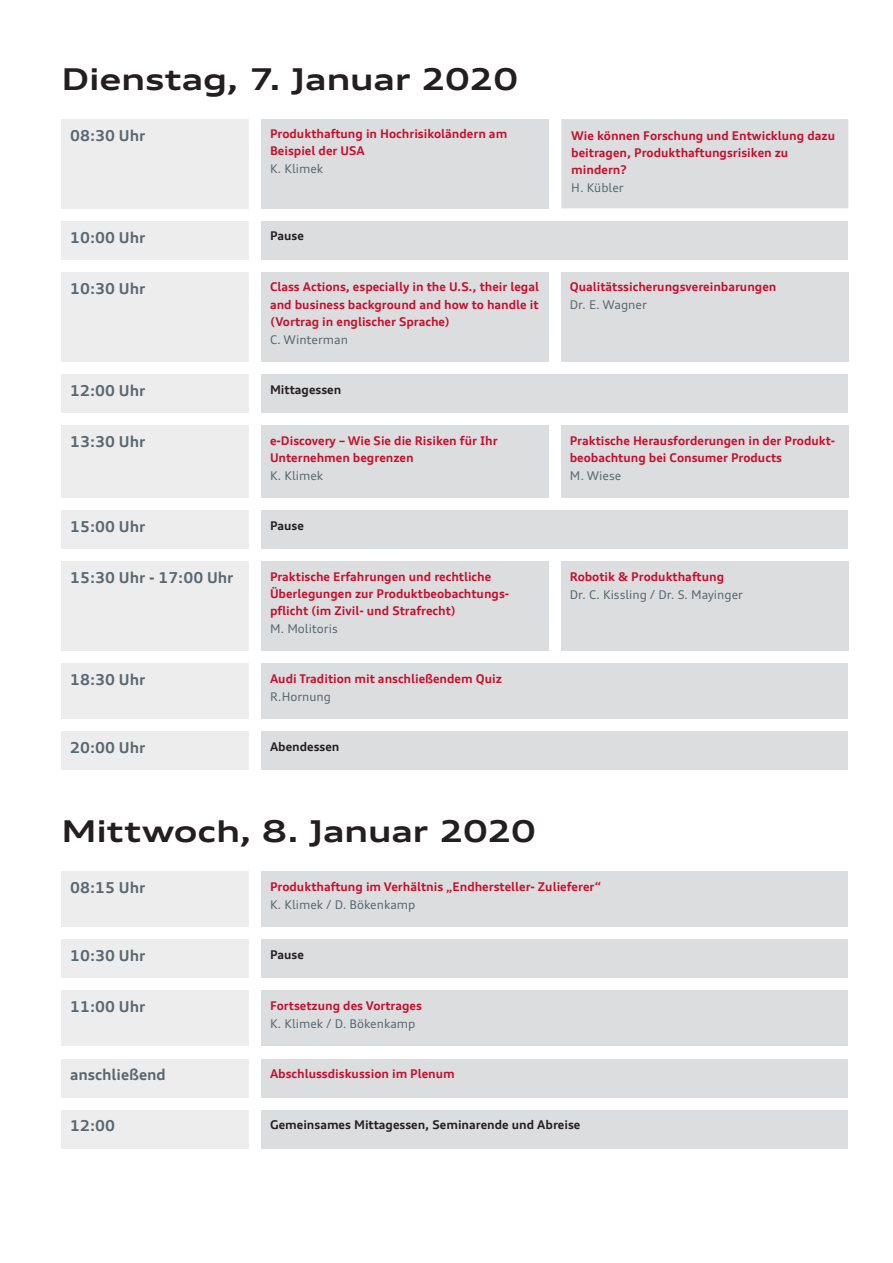
<style>
.page{position:relative;width:893px;height:1263px;background:#fff}
.page>*{position:absolute;margin:0;border:0;box-sizing:border-box;transform-origin:0 0}
._02_Subheadline_12_1{font:700 expanded 30px "Audi Type";letter-spacing:-.01em;color:#231f20}
.Zeit{font:700 15px "Audi Type";color:#5a676e}
.Programm{font:700 12px/17.1px "Audi Type";color:#c3102e}
.Programm-2{font:12px "Audi Type";color:#5a676e}
.Allgemeiner_Programm{font:700 12px "Audi Type";color:#231f20}
.Allgemeiner_Programm-2{font:700 12px "Audi Type";color:#c3102e}
</style>
<div class="page">
<div style="left:62px;top:119px;width:187px;height:89px;background:#ededee"></div>
<div style="left:261px;top:119px;width:288px;height:89px;background:#dcdddf"></div>
<div style="left:261px;top:272px;width:288px;height:89px;background:#dcdddf"></div>
<div style="left:261px;top:425px;width:288px;height:72px;background:#dcdddf"></div>
<div style="left:261px;top:561px;width:288px;height:90px;background:#dcdddf"></div>
<div style="left:562px;top:120px;width:286px;height:88px;background:#dcdddf"></div>
<div style="left:561px;top:119px;width:287px;height:89px;border:2px solid #dcdddf"></div>
<div style="left:561px;top:272px;width:287px;height:89px;background:#dcdddf"></div>
<div style="left:561px;top:425px;width:287px;height:72px;background:#dcdddf"></div>
<div style="left:561px;top:561px;width:287px;height:90px;background:#dcdddf"></div>
<div style="left:62px;top:221px;width:187px;height:38px;background:#ededee"></div>
<div style="left:261px;top:221px;width:587px;height:38px;background:#dcdddf"></div>
<div style="left:62px;top:272px;width:187px;height:89px;background:#ededee"></div>
<div style="left:62px;top:425px;width:187px;height:72px;background:#ededee"></div>
<div style="left:62px;top:561px;width:187px;height:90px;background:#ededee"></div>
<div style="left:261px;top:374px;width:587px;height:38px;background:#dcdddf"></div>
<div style="left:261px;top:510px;width:587px;height:39px;background:#dcdddf"></div>
<div style="left:261px;top:731px;width:587px;height:39px;background:#dcdddf"></div>
<div style="left:62px;top:374px;width:187px;height:38px;background:#ededee"></div>
<div style="left:62px;top:510px;width:187px;height:39px;background:#ededee"></div>
<div style="left:62px;top:731px;width:187px;height:39px;background:#ededee"></div>
<div style="left:62px;top:663px;width:187px;height:56px;background:#ededee"></div>
<div style="left:261px;top:663px;width:587px;height:56px;background:#dcdddf"></div>
<div style="left:62px;top:872px;width:187px;height:55px;background:#ededee"></div>
<div style="left:62px;top:991px;width:187px;height:55px;background:#ededee"></div>
<div style="left:261px;top:872px;width:587px;height:55px;background:#dcdddf"></div>
<div style="left:261px;top:991px;width:587px;height:55px;background:#dcdddf"></div>
<div style="left:62px;top:940px;width:187px;height:38px;background:#ededee"></div>
<div style="left:261px;top:940px;width:587px;height:38px;background:#dcdddf"></div>
<div style="left:62px;top:1059px;width:187px;height:38px;background:#ededee"></div>
<div style="left:62px;top:1110px;width:187px;height:38px;background:#ededee"></div>
<div style="left:261px;top:1059px;width:587px;height:38px;background:#dcdddf"></div>
<div style="left:261px;top:1110px;width:587px;height:38px;background:#dcdddf"></div>
<p class="_02_Subheadline_12_1" style="left:62px;top:60px;width:458px">Dienstag, 7. Januar 2020</p>
<p class="Zeit" style="left:70px;top:126px;width:77px">08:30 Uhr</p>
<p class="Programm" style="left:270px;top:125px;width:239px">Produkthaftung in Hochrisikoländern am<br>Beispiel der USA</p>
<p class="Programm-2" style="left:270px;top:162px;width:55px">K. Klimek</p>
<p class="Zeit" style="left:70px;top:228px;width:77px">10:00 Uhr</p>
<p class="Allgemeiner_Programm" style="left:270px;top:229px;width:35px">Pause</p>
<p class="Zeit" style="left:70px;top:279px;width:77px">10:30 Uhr</p>
<p class="Programm" style="left:270px;top:278px;width:271px;text-align:justify">Class Actions, especially in the U.S., their legal and business background and how to handle it (Vortrag in englischer Sprache)</p>
<p class="Programm-2" style="left:270px;top:332px;width:80px">C. Winterman</p>
<p class="Zeit" style="left:70px;top:381px;width:77px">12:00 Uhr</p>
<p class="Allgemeiner_Programm" style="left:270px;top:382px;width:73px">Mittagessen</p>
<p class="Zeit" style="left:70px;top:432px;width:77px">13:30 Uhr</p>
<p class="Programm" style="left:270px;top:432px;width:229px">e-Discovery – Wie Sie die Risiken für Ihr<br>Unternehmen begrenzen</p>
<p class="Programm-2" style="left:270px;top:468px;width:55px">K. Klimek</p>
<p class="Zeit" style="left:70px;top:517px;width:77px">15:00 Uhr</p>
<p class="Allgemeiner_Programm" style="left:270px;top:518px;width:35px">Pause</p>
<p class="Zeit" style="left:70px;top:568px;width:165px">15:30 Uhr - 17:00 Uhr</p>
<p class="Programm" style="left:270px;top:568px;width:241px">Praktische Erfahrungen und rechtliche<br>Überlegungen zur Produktbeobachtungs&shy;pflicht (im Zivil- und Strafrecht)</p>
<p class="Programm-2" style="left:270px;top:621px;width:69px">M. Molitoris</p>
<p class="Zeit" style="left:70px;top:670px;width:77px">18:30 Uhr</p>
<p class="Programm" style="left:270px;top:670px;width:234px">Audi Tradition mit anschließendem Quiz</p>
<p class="Programm-2" style="left:270px;top:689px;width:63px">R.Hornung</p>
<p class="Zeit" style="left:70px;top:738px;width:77px">20:00 Uhr</p>
<p class="Allgemeiner_Programm" style="left:270px;top:739px;width:71px">Abendessen</p>
<p class="_02_Subheadline_12_1" style="left:62px;top:813px;width:476px">Mittwoch, 8. Januar 2020</p>
<p class="Programm" style="left:571px;top:127px;width:265px">Wie können Forschung und Entwicklung dazu beitragen, Produkthaftungsrisiken zu mindern?</p>
<p class="Programm-2" style="left:571px;top:180px;width:54px">H. Kübler</p>
<p class="Programm" style="left:570px;top:278px;width:208px">Qualitätssicherungsvereinbarungen</p>
<p class="Programm-2" style="left:570px;top:298px;width:79px">Dr. E. Wagner</p>
<p class="Programm" style="left:570px;top:432px;width:267px">Praktische Herausforderungen in der Produkt&shy;beobachtung bei Consumer Products</p>
<p class="Programm-2" style="left:570px;top:468px;width:53px">M. Wiese</p>
<p class="Programm" style="left:570px;top:568px;width:156px">Robotik &amp; Produkthaftung</p>
<p class="Programm-2" style="left:570px;top:587px;width:175px">Dr. C. Kissling / Dr. S. Mayinger</p>
<p class="Zeit" style="left:70px;top:878px;width:77px">08:15 Uhr</p>
<p class="Programm" style="left:270px;top:878px;width:332px">Produkthaftung im Verhältnis „Endhersteller- Zulieferer“</p>
<p class="Programm-2" style="left:270px;top:897px;width:147px">K. Klimek / D. Bökenkamp</p>
<p class="Zeit" style="left:70px;top:946px;width:77px">10:30 Uhr</p>
<p class="Allgemeiner_Programm" style="left:270px;top:947px;width:35px">Pause</p>
<p class="Zeit" style="left:70px;top:997px;width:77px">11:00 Uhr</p>
<p class="Zeit" style="left:70px;top:1066px;width:97px">anschließend</p>
<p class="Zeit" style="left:70px;top:1117px;width:46px">12:00</p>
<p class="Programm" style="left:270px;top:997px;width:153px">Fortsetzung des Vortrages</p>
<p class="Programm-2" style="left:270px;top:1016px;width:147px">K. Klimek / D. Bökenkamp</p>
<p class="Allgemeiner_Programm-2" style="left:270px;top:1066px;width:186px">Abschlussdiskussion im Plenum</p>
<p class="Allgemeiner_Programm" style="left:270px;top:1117px;width:312px">Gemeinsames Mittagessen, Seminarende und Abreise</p>
</div>
